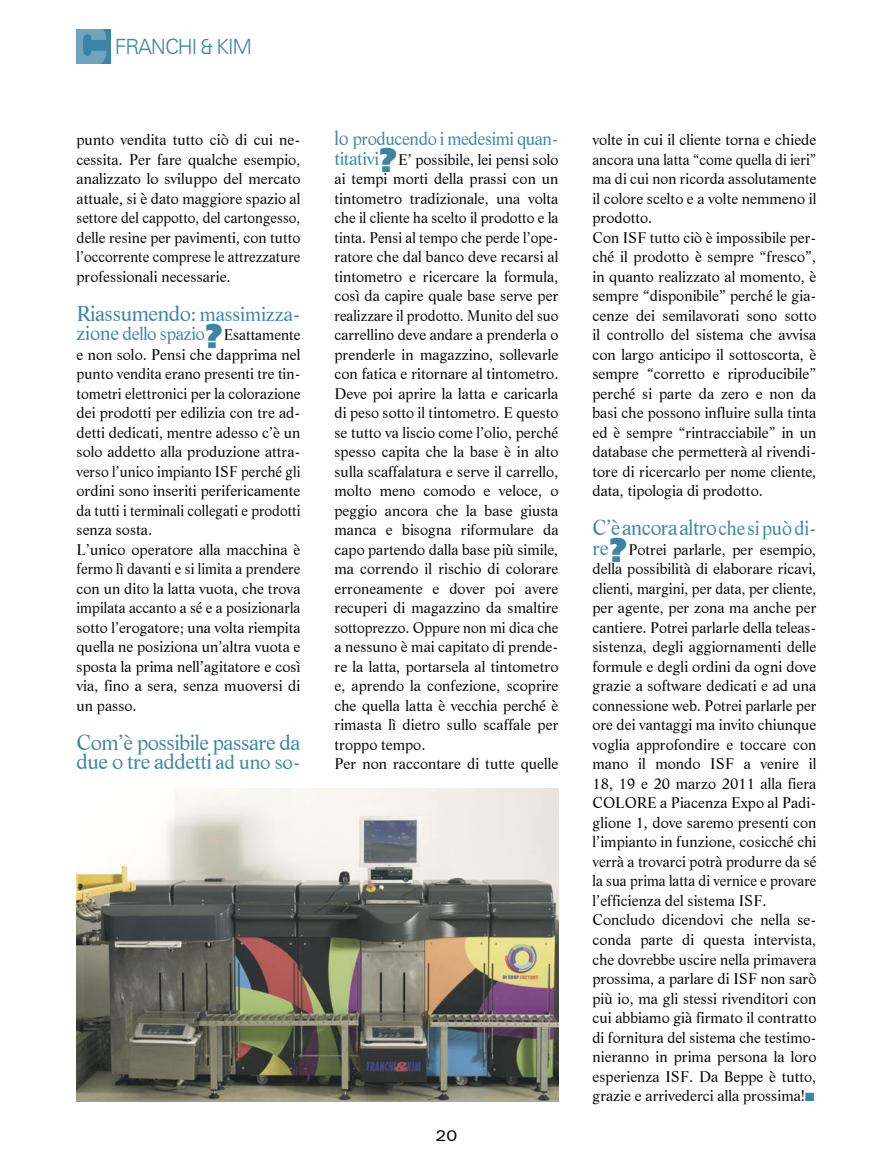
<style>
.page{position:relative;width:893px;height:1170px;background:#fff}
.page>*{position:absolute;margin:0;border:0;box-sizing:border-box;transform-origin:0 0}
.t1{font:900 37.5px "Zurich BT";color:#3a85a4}
.t2{font:21px/19.5px "Life BT";letter-spacing:-.025em;color:#3a85a4}
.t3{font:21px "Life BT";letter-spacing:-.025em;color:#3a85a4;scale:.95 1}
.t4{font:300 21px "Zurich BT";letter-spacing:-.05em;color:#3a85a4}
.t5{font:18px "Life BT";letter-spacing:-.025em;color:#3a85a4}
.t6{font:18px "Life BT";letter-spacing:-.025em;color:#3a85a4;scale:.95 1}
.t7{font:15px/19.5px "Life BT";color:#000}
.t8{font:expanded 15px "Zurich BT";color:#000}
.s1{font-size:19.5px}
.s2{font-family:"Zurich BT";font-weight:900;font-size:33px}
.s3{font-size:15px;color:#000}
.s4{font-size:18px;color:#3a85a4}
.s5{font-family:"Zurich BT";font-weight:900;font-size:33px;color:#3a85a4}
.s6{font-size:19.5px;color:#3a85a4}
</style>
<div class="page">
<div style="left:77px;top:29px;width:34px;height:34px;background:#3a85a4"></div>
<svg style="left:77px;top:29px;width:30px;height:34px"></svg>
<img style="left:77px;top:788px;width:481px;height:312px">
<h2 class="t4" style="left:115px;top:34px;width:139px">FRANCHI &amp; KIM</h2>
<p class="t7" style="left:77px;top:129px;width:225px;text-align:justify">punto vendita tutto ciò di cui ne&shy;cessita. Per fare qualche esempio, analizzato lo sviluppo del mercato attuale, si è dato maggiore spazio al settore del cappotto, del cartongesso, delle resine per pavimenti, con tutto l’occorrente comprese le attrezzature professionali necessarie.</p>
<h2 class="t2" style="left:77px;top:302px;width:225px">Riassumendo: <span class="s1">massimizza-</span></h2>
<p class="t5" style="left:77px;top:321px;width:225px"><span class="s1">zione</span> dello spazio<span class="s2">?</span><span class="s3">Esattamente</span></p>
<p class="t7" style="left:77px;top:344px;width:225px">e non solo. Pensi che dapprima nel punto vendita erano presenti tre tin&shy;tometri elettronici per la colorazione dei prodotti per edilizia con tre ad&shy;detti dedicati, mentre adesso c’è un solo addetto alla produzione attra&shy;verso l’unico impianto ISF perché gli ordini sono inseriti perifericamente da tutti i terminali collegati e prodotti senza sosta.<br>L’unico operatore alla macchina è fermo lì davanti e si limita a prendere con un dito la latta vuota, che trova impilata accanto a sé e a posizionarla sotto l’erogatore; una volta riempita quella ne posiziona un’altra vuota e sposta la prima nell’agitatore e così via, fino a sera, senza muoversi di un passo.</p>
<h2 class="t2" style="left:77px;top:731px;width:225px">Com’è possibile passare da due o tre addetti <span class="s1">ad uno so-</span></h2>
<p class="t6" style="left:334px;top:126px;width:237px"><span class="s1">lo</span> producendo i medesimi quan-</p>
<p class="t7" style="left:334px;top:149px;width:225px"><span class="s4">titativi</span><span class="s5">?</span>E’ possibile, lei pensi solo ai tempi morti della prassi con un tintometro tradizionale, una volta che il cliente ha scelto il prodotto e la tinta. Pensi al tempo che perde l’ope&shy;ratore che dal banco deve recarsi al tintometro e ricercare la formula, così da capire quale base serve per realizzare il prodotto. Munito del suo carrellino deve andare a prenderla o prenderle in magazzino, sollevarle con fatica e ritornare al tintometro.<br>Deve poi aprire la latta e caricarla di peso sotto il tintometro. E questo se tutto va liscio come l’olio, perché spesso capita che la base è in alto sulla scaffalatura e serve il carrello, molto meno comodo e veloce, o peggio ancora che la base giusta manca e bisogna riformulare da capo partendo dalla base più simile, ma correndo il rischio di colorare erroneamente e dover poi avere recuperi di magazzino da smaltire sottoprezzo. Oppure non mi dica che a nessuno è mai capitato di prende&shy;re la latta, portarsela al tintometro e, aprendo la confezione, scoprire che quella latta è vecchia perché è rimasta lì dietro sullo scaffale per troppo tempo.<br>Per non raccontare di tutte quelle</p>
<p class="t8" style="left:436px;top:1126px;width:23px">20</p>
<p class="t7" style="left:592px;top:129px;width:225px">volte in cui il cliente torna e chiede ancora una latta “come quella di ieri” ma di cui non ricorda assolutamente il colore scelto e a volte nemmeno il prodotto.<br>Con ISF tutto ciò è impossibile per&shy;ché il prodotto è sempre “fresco”, in quanto realizzato al momento, è sempre “disponibile” perché le gia&shy;cenze dei semilavorati sono sotto il controllo del sistema che avvisa con largo anticipo il sottoscorta, è sempre “corretto e riproducibile” perché si parte da zero e non da basi che possono influire sulla tinta ed è sempre “rintracciabile” in un database che permetterà al rivendi&shy;tore di ricercarlo per nome cliente, data, tipologia di prodotto.</p>
<h2 class="t3" style="left:592px;top:513px;width:237px">C’è ancora altro<span class="s1">che si può di-</span></h2>
<p class="t7" style="left:592px;top:539px;width:225px"><span class="s6">re</span><span class="s5">?</span>Potrei parlarle, per esempio, della possibilità di elaborare ricavi, clienti, margini, per data, per cliente, per agente, per zona ma anche per cantiere. Potrei parlarle della teleas&shy;sistenza, degli aggiornamenti delle formule e degli ordini da ogni dove grazie a software dedicati e ad una connessione web. Potrei parlarle per ore dei vantaggi ma invito chiunque voglia approfondire e toccare con mano il mondo ISF a venire il 18, 19 e 20 marzo 2011 alla fiera COLORE a Piacenza Expo al Padi&shy;glione 1, dove saremo presenti con l’impianto in funzione, cosicché chi verrà a trovarci potrà produrre da sé la sua prima latta di vernice e provare l’efficienza del sistema ISF.<br>Concludo dicendovi che nella se&shy;conda parte di questa intervista, che dovrebbe uscire nella primavera prossima, a parlare di ISF non sarò più io, ma gli stessi rivenditori con cui abbiamo già firmato il contratto di fornitura del sistema che testimo&shy;nieranno in prima persona la loro esperienza ISF. Da Beppe è tutto, grazie e arrivederci alla prossima!</p>
<h1 class="t1" style="left:803px;top:1064px;width:15px">.</h1>
</div>
